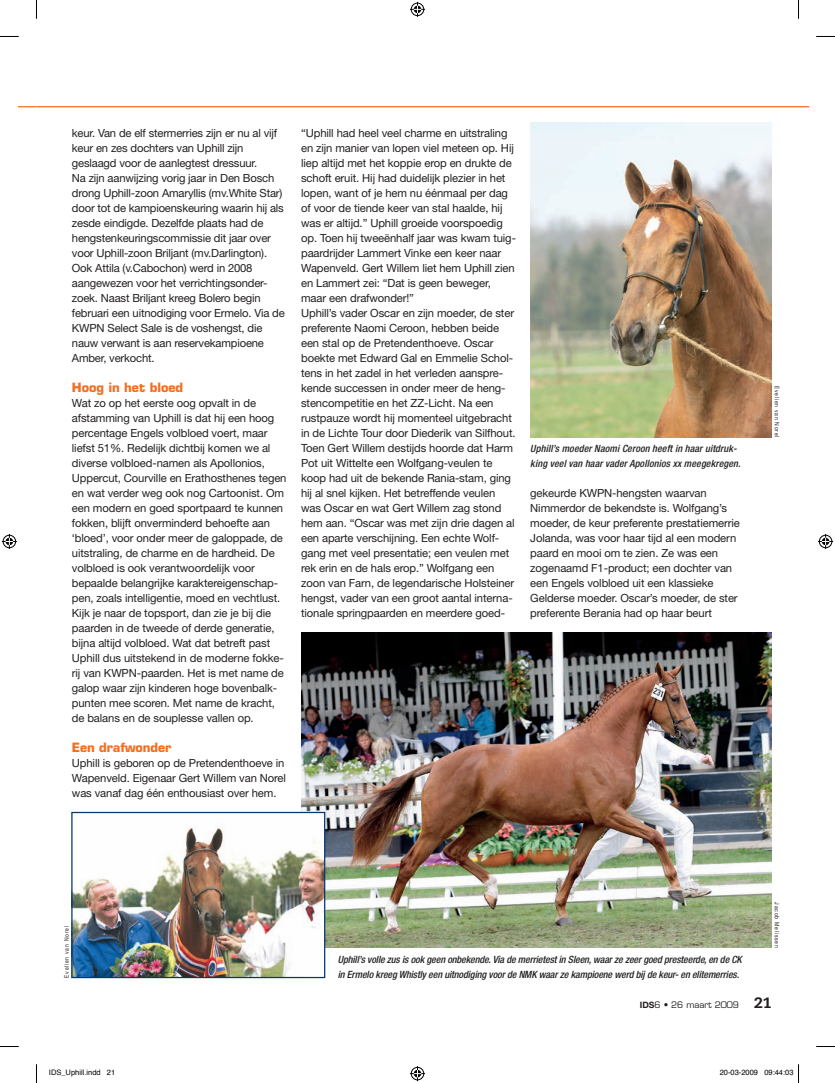
<style>
.page{position:relative;width:835px;height:1083px;background:#fff}
.page>*{position:absolute;margin:0;border:0;box-sizing:border-box;transform-origin:0 0}
.t1{font:700 12.5px "Eurostile LT Std";letter-spacing:-.01em;color:#f36e21}
.t2{font:11.25px/15px "Helvetica Neue LT Std";letter-spacing:-.01em;color:#231f20}
.t3{font:italic 500 condensed 10px/15px "Helvetica Neue LT Std";letter-spacing:-.01em;color:#231f20}
.t4{font:italic 500 condensed 10px/15px "Helvetica Neue LT Std";letter-spacing:.01em;color:#231f20}
.t5{font:8.75px "Eurostile LT Std";color:#231f20}
.t6{font:7.5px "Helvetica";color:#000}
.t7{font:6.25px "Helvetica Neue LT Std";letter-spacing:.16em;color:#231f20;scale:.8 1}
.s1{font-family:"Helvetica Neue LT Std";font-weight:700}
.s2{font-family:"Caecilia LT Std";font-weight:800;font-size:15px}
</style>
<div class="page">
<img style="left:530px;top:122px;width:242px;height:315px">
<img style="left:301px;top:632px;width:471px;height:315px">
<img style="left:73px;top:814px;width:250px;height:162px">
<div style="left:71px;top:812px;width:254px;height:166px;border:1px solid #013775"></div>
<svg style="left:19px;top:106px;width:17px;height:1px"></svg>
<hr style="left:37px;top:106px;width:772px;height:1px;background:#f36e21">
<svg style="left:0;top:36px;width:19px;height:1px"></svg>
<svg style="left:816px;top:36px;width:19px;height:1px"></svg>
<svg style="left:0;top:1046px;width:19px;height:1px"></svg>
<svg style="left:816px;top:1046px;width:19px;height:1px"></svg>
<svg style="left:36px;top:0;width:1px;height:19px"></svg>
<svg style="left:36px;top:1064px;width:1px;height:19px"></svg>
<svg style="left:798px;top:0;width:1px;height:19px"></svg>
<svg style="left:410px;top:2px;width:15px;height:15px"></svg>
<svg style="left:410px;top:1066px;width:15px;height:15px"></svg>
<svg style="left:2px;top:534px;width:15px;height:15px"></svg>
<svg style="left:818px;top:534px;width:15px;height:15px"></svg>
<svg style="left:798px;top:1064px;width:1px;height:19px"></svg>
<p class="t2" style="left:72px;top:126px;width:214px">keur. Van de elf stermerries zijn er nu al vijf keur en zes dochters van Uphill zijn geslaagd voor de aanlegtest dressuur.<br>Na zijn aanwijzing vorig jaar in Den Bosch drong Uphill-zoon Amaryllis (mv.White Star) door tot de kampioenskeuring waarin hij als zesde eindigde. Dezelfde plaats had de hengstenkeuringscommissie dit jaar over voor Uphill-zoon Briljant (mv.Darlington).<br>Ook Attila (v.Cabochon) werd in 2008 aangewezen voor het verrichtingsonder&shy;zoek. Naast Briljant kreeg Bolero begin februari een uitnodiging voor Ermelo. Via de KWPN Select Sale is de voshengst, die nauw verwant is aan reservekampioene Amber, verkocht.</p>
<p class="t1" style="left:72px;top:380px;width:113px">Hoog in het bloed</p>
<p class="t2" style="left:72px;top:396px;width:216px">Wat zo op het eerste oog opvalt in de afstamming van Uphill is dat hij een hoog percentage Engels volbloed voert, maar liefst 51%. Redelijk dichtbij komen we al diverse volbloed-namen als Apollonios, Uppercut, Courville en Erathosthenes tegen en wat verder weg ook nog Cartoonist. Om een modern en goed sportpaard te kunnen fokken, blijft onverminderd behoefte aan ‘bloed’, voor onder meer de galoppade, de uitstraling, de charme en de hardheid. De volbloed is ook verantwoordelijk voor bepaalde belangrijke karaktereigenschap&shy;pen, zoals intelligentie, moed en vechtlust.<br>Kijk je naar de topsport, dan zie je bij die paarden in de tweede of derde generatie, bijna altijd volbloed. Wat dat betreft past Uphill dus uitstekend in de moderne fokke&shy;rij van KWPN-paarden. Het is met name de galop waar zijn kinderen hoge bovenbalk&shy;punten mee scoren. Met name de kracht, de balans en de souplesse vallen op.</p>
<p class="t1" style="left:72px;top:740px;width:101px">Een drafwonder</p>
<p class="t2" style="left:72px;top:756px;width:216px">Uphill is geboren op de Pretendenthoeve in<br>Wapenveld. Eigenaar Gert Willem van Norel was vanaf dag één enthousiast over hem.</p>
<p class="t2" style="left:301px;top:126px;width:216px">“Uphill had heel veel charme en uitstraling en zijn manier van lopen viel meteen op. Hij liep altijd met het koppie erop en drukte de schoft eruit. Hij had duidelijk plezier in het lopen, want of je hem nu éénmaal per dag of voor de tiende keer van stal haalde, hij was er altijd.” Uphill groeide voorspoedig op. Toen hij tweeënhalf jaar was kwam tuig&shy;paardrijder Lammert Vinke een keer naar Wapenveld. Gert Willem liet hem Uphill zien en Lammert zei: “Dat is geen beweger, maar een drafwonder!”<br>Uphill’s vader Oscar en zijn moeder, de ster preferente Naomi Ceroon, hebben beide een stal op de Pretendenthoeve. Oscar boekte met Edward Gal en Emmelie Schol&shy;tens in het zadel in het verleden aanspre&shy;kende successen in onder meer de heng&shy;stencompetitie en het ZZ-Licht. Na een rustpauze wordt hij momenteel uitgebracht in de Lichte Tour door Diederik van Silfhout.<br>Toen Gert Willem destijds hoorde dat Harm Pot uit Wittelte een Wolfgang-veulen te koop had uit de bekende Rania-stam, ging hij al snel kijken. Het betreffende veulen was Oscar en wat Gert Willem zag stond hem aan. “Oscar was met zijn drie dagen al een aparte verschijning. Een echte Wolf&shy;gang met veel presentatie; een veulen met rek erin en de hals erop.” Wolfgang een zoon van Farn, de legendarische Holsteiner hengst, vader van een groot aantal interna&shy;tionale springpaarden en meerdere goed-</p>
<p class="t4" style="left:530px;top:441px;width:212px">Uphill’s moeder Naomi Ceroon heeft in haar uitdruk&shy;king veel van haar vader Apollonios xx meegekregen.</p>
<p class="t2" style="left:530px;top:486px;width:211px">gekeurde KWPN-hengsten waarvan Nimmerdor de bekendste is. Wolfgang’s moeder, de keur preferente prestatiemerrie Jolanda, was voor haar tijd al een modern paard en mooi om te zien. Ze was een zogenaamd F1-product; een dochter van een Engels volbloed uit een klassieke Gelderse moeder. Oscar’s moeder, de ster preferente Berania had op haar beurt</p>
<p class="t7" style="left:781px;top:386px;width:66px;rotate:90deg">Evelien van Norel</p>
<p class="t7" style="left:63px;top:977px;width:66px;rotate:-90deg">Evelien van Norel</p>
<p class="t3" style="left:338px;top:951px;width:405px">Uphill’s volle zus is ook geen onbekende. Via de merrietest in Sleen, waar ze zeer goed presteerde, en de CK in Ermelo kreeg Whistly een uitnodiging voor de NMK waar ze kampioene werd bij de keur- en elitemerries.</p>
<p class="t7" style="left:781px;top:902px;width:58px;rotate:90deg">Jacob Melissen</p>
<p class="t5" style="left:640px;top:999px;width:133px"><span class="s1">IDS</span>6 • 26 maart 2009 <span class="s2">21</span></p>
<p class="t6" style="left:49px;top:1066px;width:68px">IDS_Uphill.indd 21</p>
<p class="t6" style="left:720px;top:1066px;width:75px">20-03-2009 09:44:03</p>
</div>
